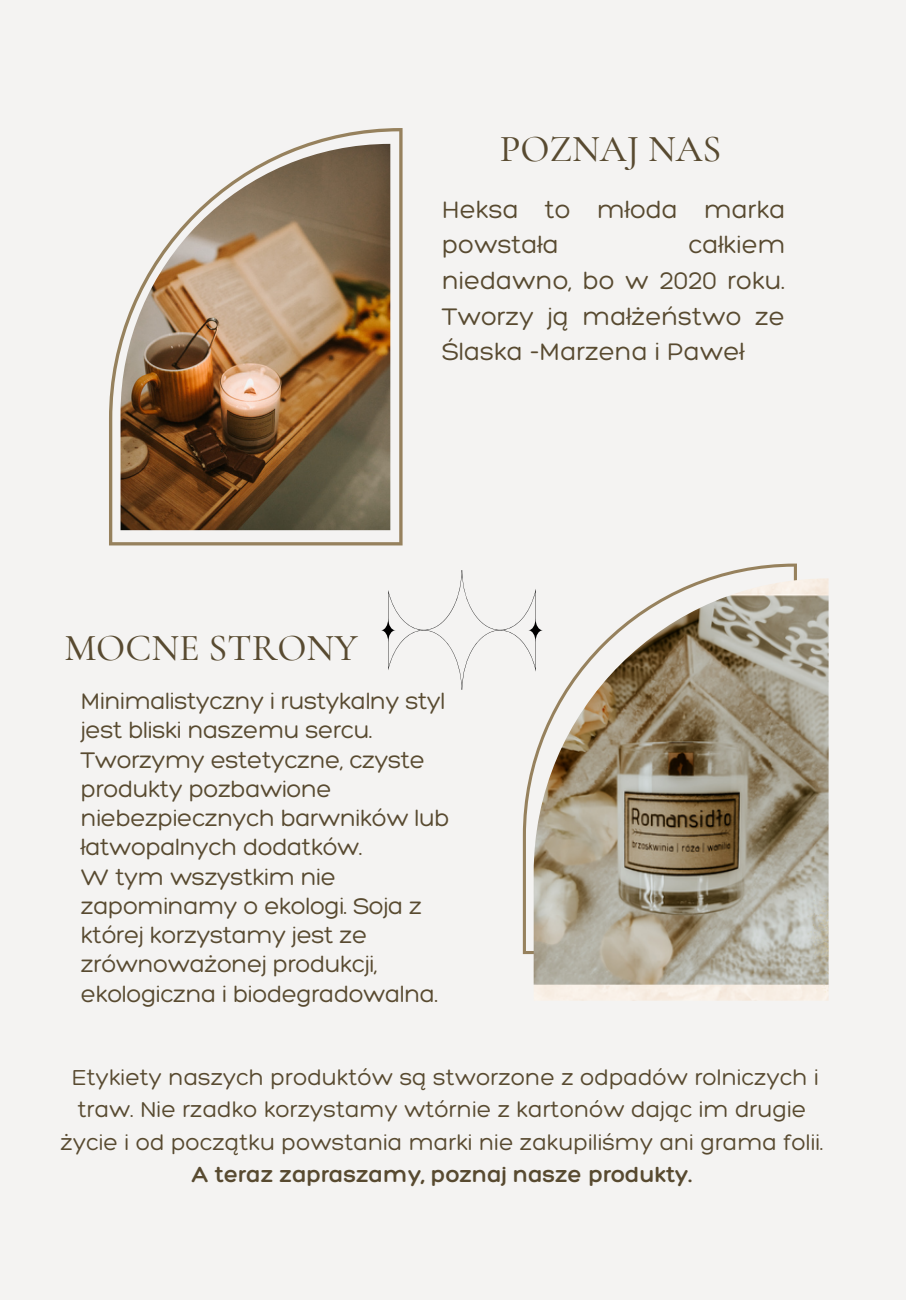
<style>
.page{position:relative;width:906px;height:1302px;background:#fff}
.page>*{position:absolute;margin:0;border:0;box-sizing:border-box;transform-origin:0 0}
.t1{font:500 38px "Cormorant Garamond";color:#584a30}
.t2{font:300 26px/35.8px "Hero";color:#584a30}
.t3{font:300 24.6px/29.2px "Hero";letter-spacing:-.015em;color:#584a30}
.t4{font:300 23.6px/32.4px "Hero";color:#584a30;text-align:center}
.t5{font:300 23.6px "Hero";color:#584a30}
</style>
<div class="page">
<div style="left:0;top:0;width:906px;height:1300px;background:#f4f3f2"></div>
<svg style="left:109px;top:128px;width:293px;height:417px"></svg>
<img style="left:121px;top:144px;width:269px;height:386px">
<svg style="left:523px;top:564px;width:274px;height:390px"></svg>
<img style="left:534px;top:578px;width:294px;height:423px">
<svg style="left:381px;top:570px;width:162px;height:120px"></svg>
<h1 class="t1" style="left:500px;top:126px;width:223px">POZNAJ NAS</h1>
<p class="t2" style="left:442px;top:191px;width:345px">Heksa to młoda marka powstała</p>
<p class="t2" style="left:442px;top:226px;width:345px;text-align:justify;text-indent:246px">całkiem niedawno, bo w 2020 roku.<br>Tworzy ją małżeństwo ze Ślaska -Marzena i Paweł</p>
<h1 class="t1" style="left:64px;top:625px;width:295px">MOCNE STRONY</h1>
<p class="t3" style="left:81px;top:686px;width:370px">Minimalistyczny i rustykalny styl jest bliski naszemu sercu.<br>Tworzymy estetyczne, czyste produkty pozbawione niebezpiecznych barwników lub łatwopalnych dodatków.<br>W tym wszystkim nie zapominamy o ekologi. Soja z której korzystamy jest ze zrównoważonej produkcji, ekologiczna i biodegradowalna.</p>
<p class="t4" style="left:61px;top:1060px;width:764px">Etykiety naszych produktów są stworzone z odpadów rolniczych i traw. Nie rzadko korzystamy wtórnie z kartonów dając im drugie życie i od początku powstania marki nie zakupiliśmy ani grama folii.</p>
<p class="t5" style="left:192px;top:1160px;width:501px">A teraz zapraszamy, poznaj nasze produkty.</p>
</div>
